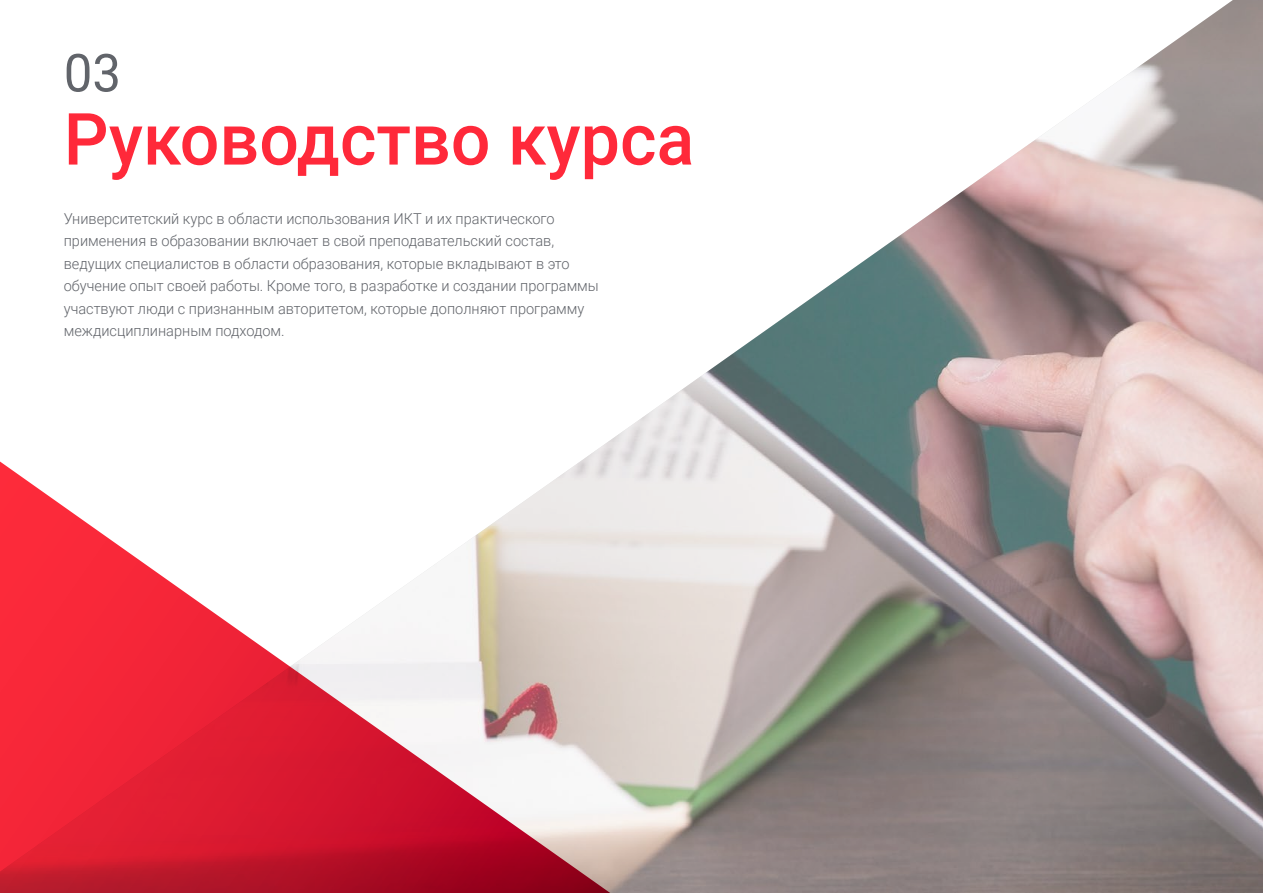
<style>
.page{position:relative;width:1263px;height:893px;background:#fff}
.page>*{position:absolute;margin:0;border:0;box-sizing:border-box;transform-origin:0 0}
.t1{font:500 72px "Roboto";color:#ff293a}
.t2{font:52.5px "Roboto";color:#61646a}
.t3{font:300 15px/22.5px "Roboto";color:#61646a}
</style>
<div class="page">
<img style="left:602px;top:0;width:661px;height:893px">
<svg style="left:0;top:446px;width:640px;height:447px"></svg>
<h2 class="t2" style="left:64px;top:36px;width:59px">03</h2>
<h1 class="t1" style="left:64px;top:89px;width:632px">Руководство курса</h1>
<p class="t3" style="left:64px;top:207px;width:537px">Университетский курс в области использования ИКТ и их практического применения в образовании включает в свой преподавательский состав, ведущих специалистов в области образования, которые вкладывают в это обучение опыт своей работы. Кроме того, в разработке и создании программы участвуют люди с признанным авторитетом, которые дополняют программу междисциплинарным подходом.</p>
</div>
